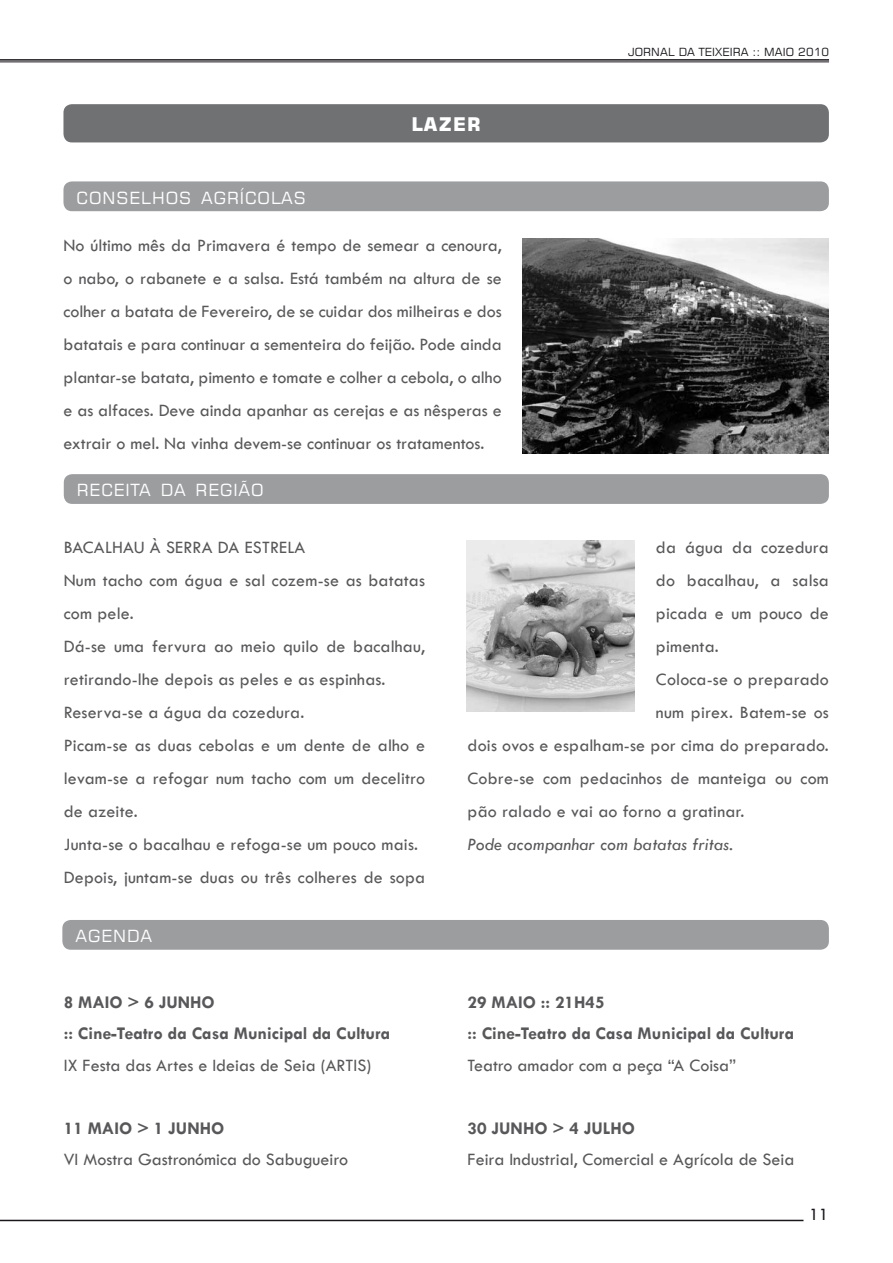
<style>
.page{position:relative;width:893px;height:1263px;background:#fff}
.page>*{position:absolute;margin:0;border:0;box-sizing:border-box;transform-origin:0 0}
.t1{font:700 18.9px "Square 721 BT";letter-spacing:.055em;color:#fff}
.t2{font:18px/33px "Tw Cen";letter-spacing:.01em;color:#58585a}
.t3{font:700 18px/31.5px "Tw Cen";color:#58585a}
.t4{font:italic 18px "Tw Cen";letter-spacing:.01em;color:#58585a}
.t5{font:18px "Tw Cen";color:#1a171b}
.t6{font:16.8px "Square 721 BT";letter-spacing:.055em;color:#fff}
.t7{font:11.25px "Square 721 BT";letter-spacing:.01em;color:#1a171b}
</style>
<div class="page">
<hr style="left:0;top:59px;width:829px;height:2px;background:#1a171b">
<hr style="left:0;top:62px;width:829px;height:1px;background:#1a171b">
<hr style="left:0;top:1220px;width:803px;height:1px;background:#1a171b">
<div style="left:64px;top:474px;width:765px;height:30px;background:#9c9d9f;border-radius:9px"></div>
<div style="left:62px;top:920px;width:767px;height:30px;background:#9c9d9f;border-radius:9px"></div>
<div style="left:63px;top:181px;width:766px;height:30px;background:#9c9d9f;border-radius:9px"></div>
<div style="left:63px;top:104px;width:766px;height:38px;background:#707173;border-radius:9px"></div>
<img style="left:523px;top:238px;width:306px;height:216px">
<img style="left:466px;top:541px;width:169px;height:170px">
<p class="t6" style="left:77px;top:187px;width:194px">CONSELHOS AGRÍCOLA</p>
<p class="t6" style="left:294px;top:187px;width:13px">S</p>
<p class="t1" style="left:412px;top:113px;width:71px">LAZER</p>
<p class="t2" style="left:63px;top:229px;width:440px;text-align:justify">No último mês da Primavera é tempo de semear a cenoura, o nabo, o rabanete e a salsa. Está também na altura de se colher a batata de Fevereiro, de se cuidar dos milheiras e dos batatais e para continuar a sementeira do feijão. Pode ainda plantar-se batata, pimento e tomate e colher a cebola, o alho e as alfaces. Deve ainda apanhar as cerejas e as nêsperas e extrair o mel. Na vinha devem-se continuar os tratamentos.</p>
<p class="t6" style="left:77px;top:480px;width:47px">RECEITA</p>
<p class="t6" style="left:161px;top:480px;width:13px">DA</p>
<p class="t6" style="left:196px;top:480px;width:67px">REGIÃO</p>
<p class="t7" style="left:628px;top:44px;width:202px">JORNAL DA TEIXEIRA :: MAIO 2010</p>
<p class="t2" style="left:64px;top:531px;width:20px">Bacalhau</p>
<p class="t2" style="left:150px;top:531px;width:36px">à Serra</p>
<p class="t2" style="left:64px;top:531px;width:363px;text-indent:154px">da Estrela<br>Num tacho com água e sal cozem-se as batatas com pele.<br>Dá-se uma fervura ao meio quilo de bacalhau, retirando-lhe depois as peles e as espinhas.<br>Reserva-se a água da cozedura.<br>Picam-se as duas cebolas e um dente de alho e levam-se a refogar num tacho com um decelitro de azeite.<br>Junta-se o bacalhau e refoga-se um pouco mais.<br>Depois, juntam-se duas ou três colheres de sopa</p>
<p class="t2" style="left:656px;top:531px;width:174px">da água da cozedura</p>
<p class="t2" style="left:656px;top:564px;width:174px">do bacalhau, a salsa</p>
<p class="t2" style="left:656px;top:597px;width:174px">picada e um pouco de</p>
<p class="t2" style="left:656px;top:630px;width:64px">pimenta.</p>
<p class="t2" style="left:656px;top:663px;width:174px">Coloca-se o preparado</p>
<p class="t2" style="left:656px;top:696px;width:174px">num pirex. Batem-se os</p>
<p class="t2" style="left:468px;top:729px;width:363px">dois ovos e espalham-se por cima do preparado.</p>
<p class="t2" style="left:468px;top:762px;width:363px">Cobre-se com pedacinhos de manteiga ou com</p>
<p class="t2" style="left:468px;top:795px;width:278px">pão ralado e vai ao forno a gratinar.</p>
<p class="t4" style="left:468px;top:834px;width:267px">Pode acompanhar com batatas fritas.</p>
<p class="t6" style="left:76px;top:925px;width:40px">AGENDA</p>
<p class="t3" style="left:64px;top:985px;width:328px">8 Maio &gt; 6 Junho<br>:: Cine-Teatro da Casa Municipal da Cultura</p>
<p class="t2" style="left:64px;top:1048px;width:309px">IX Festa das Artes e Ideias de Seia (ARTIS)</p>
<p class="t3" style="left:64px;top:1111px;width:162px">11 Maio &gt; 1 Junho</p>
<p class="t2" style="left:64px;top:1143px;width:286px">VI Mostra Gastronómica do Sabugueiro</p>
<p class="t3" style="left:468px;top:985px;width:328px">29 Maio :: 21h45<br>:: Cine-Teatro da Casa Municipal da Cultura</p>
<p class="t2" style="left:468px;top:1048px;width:270px">Teatro amador com a peça “A Coisa”</p>
<p class="t3" style="left:468px;top:1111px;width:169px">30 Junho &gt; 4 Julho</p>
<p class="t2" style="left:468px;top:1143px;width:328px">Feira Industrial, Comercial e Agrícola de Seia</p>
<p class="t5" style="left:809px;top:1204px;width:21px">11</p>
</div>
